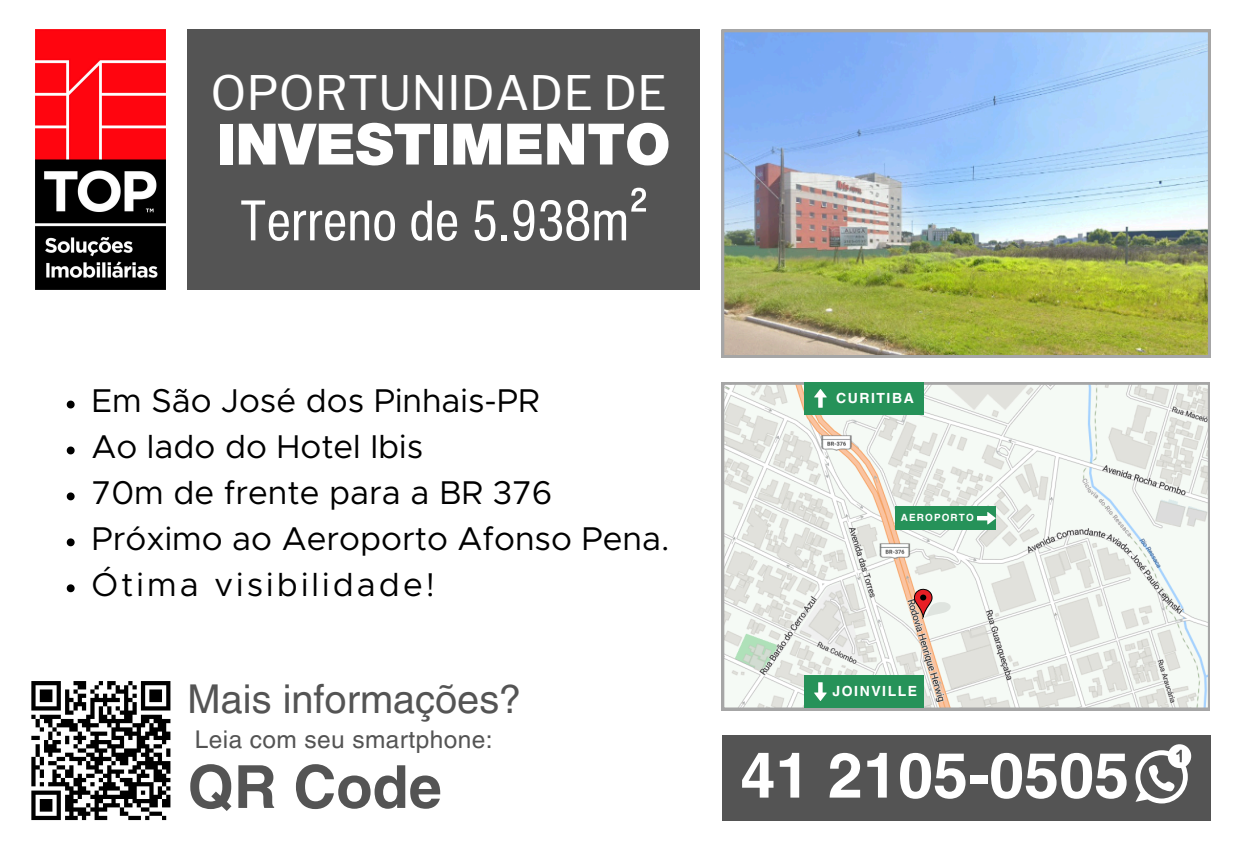
<style>
.page{position:relative;width:1241px;height:844px;background:#fff}
.page>*{position:absolute;margin:0;border:0;box-sizing:border-box;transform-origin:0 0}
.t1{font:700 63px "Helvetica LT Pro";color:#fff}
.t2{font:700 59.32px "Helvetica LT Pro";color:#545454}
.t3{font:900 57.23px "Helvetica Neue LT Pro";letter-spacing:-.005em;color:#fff}
.t4{font:condensed 56px "Helvetica Now Text";color:#fff}
.t5{font:47.07px "Libre Franklin";color:#fff}
.t6{font:39.73px "Helvetica LT Pro";color:#545454}
.t7{font:33.07px "Metropolis";color:#000}
.t8{font:33.07px "Metropolis";letter-spacing:.095em;color:#000}
.t9{font:24.5px "Helvetica LT Pro";letter-spacing:.015em;color:#545454}
.t10{font:700 14px "Helvetica LT Pro";letter-spacing:.11em;color:#fff}
.t11{font:700 9.97px "Helvetica LT Pro";letter-spacing:.11em;color:#fff}
</style>
<div class="page">
<img style="left:721px;top:30px;width:489px;height:328px">
<div style="left:188px;top:30px;width:511px;height:260px;background:#545454"></div>
<div style="left:721px;top:735px;width:489px;height:85px;background:#545454"></div>
<svg style="left:1135px;top:744px;width:57px;height:59px"></svg>
<img style="left:35px;top:30px;width:130px;height:260px">
<svg style="left:67px;top:401px;width:8px;height:7px"></svg>
<svg style="left:67px;top:447px;width:8px;height:7px"></svg>
<svg style="left:67px;top:492px;width:8px;height:8px"></svg>
<svg style="left:67px;top:538px;width:8px;height:8px"></svg>
<svg style="left:67px;top:584px;width:8px;height:8px"></svg>
<svg style="left:721px;top:382px;width:488px;height:328px"></svg>
<svg style="left:914px;top:589px;width:55px;height:50px"></svg>
<div style="left:804px;top:382px;width:120px;height:33px;background:#269259"></div>
<div style="left:804px;top:675px;width:120px;height:33px;background:#269259"></div>
<div style="left:895px;top:507px;width:100px;height:23px;background:#269259"></div>
<svg style="left:814px;top:389px;width:12px;height:19px"></svg>
<svg style="left:977px;top:512px;width:18px;height:12px"></svg>
<svg style="left:814px;top:682px;width:12px;height:19px"></svg>
<svg style="left:31px;top:681px;width:140px;height:140px"></svg>
<p class="t5" style="left:210px;top:64px;width:458px">OPORTUNIDADE DE</p>
<h6 class="t3" style="left:217px;top:124px;width:455px">INVESTIMENTO</h6>
<p class="t4" style="left:239px;top:178px;width:410px">Terreno de 5.938m²</p>
<h3 class="t7" style="left:91px;top:386px;width:449px">Em São José dos Pinhais-PR</h3>
<p class="t7" style="left:91px;top:432px;width:333px">Ao lado do Hotel Ibis</p>
<p class="t7" style="left:91px;top:478px;width:462px">70m de frente para a BR 376</p>
<p class="t7" style="left:91px;top:524px;width:579px">Próximo ao Aeroporto Afonso Pena.</p>
<p class="t8" style="left:91px;top:570px;width:345px">Ótima visibilidade!</p>
<p class="t6" style="left:188px;top:684px;width:335px">Mais informações?</p>
<p class="t9" style="left:195px;top:730px;width:299px">Leia com seu smartphone:</p>
<p class="t2" style="left:188px;top:765px;width:256px">QR Code</p>
<p class="t10" style="left:836px;top:393px;width:79px">CURITIBA</p>
<p class="t11" style="left:900px;top:514px;width:75px">AEROPORTO</p>
<p class="t10" style="left:832px;top:686px;width:86px">JOINVILLE</p>
<h4 class="t1" style="left:740px;top:752px;width:390px">41 2105-0505</h4>
</div>
